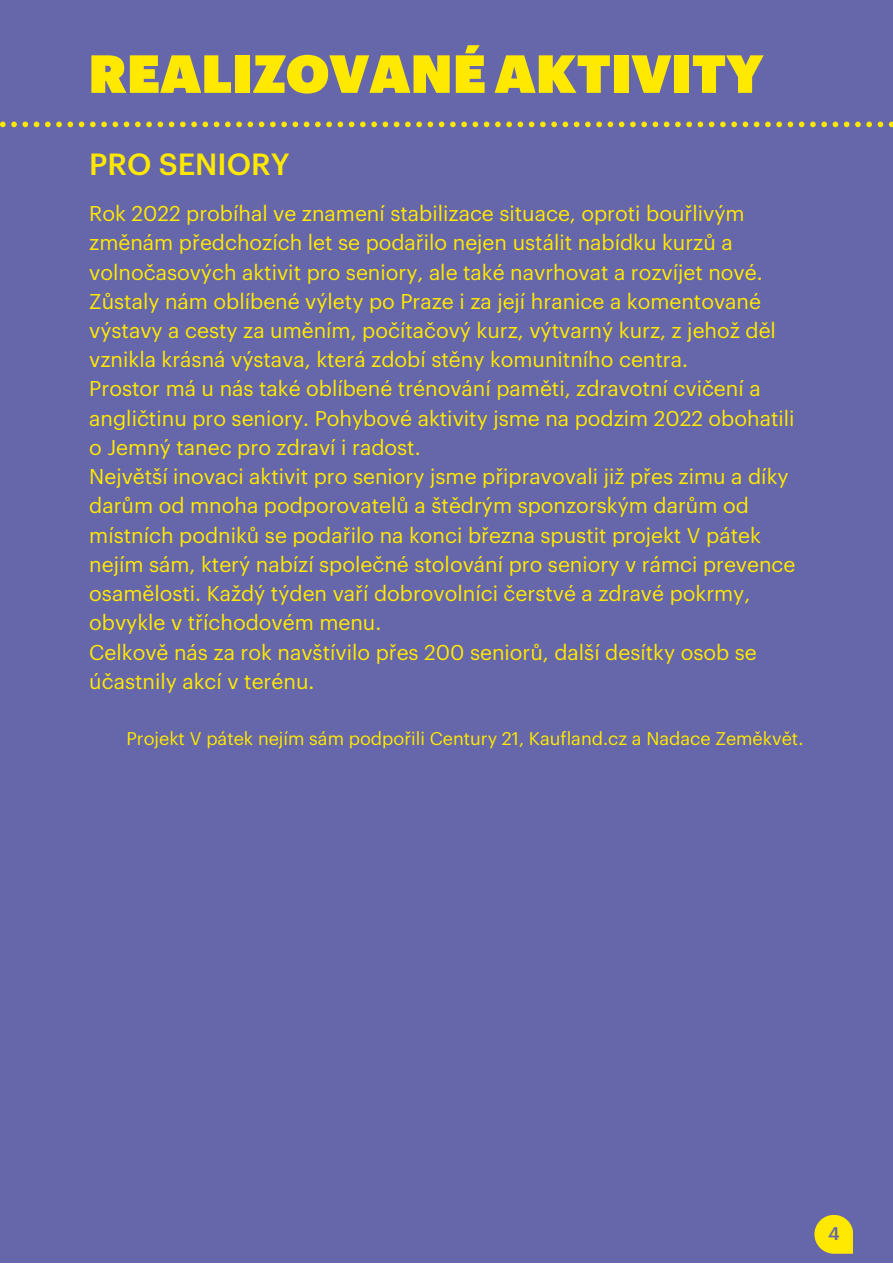
<style>
.page{position:relative;width:893px;height:1264px;background:#fff}
.page>*{position:absolute;margin:0;border:0;box-sizing:border-box;transform-origin:0 0}
.t1{font:52.5px "Graphik Super";color:#ffe900}
.t2{font:500 30px "Graphik";color:#ffe900}
.t3{font:21px/29.2px "Graphik";color:#ffe900}
.t4{font:18px "Graphik";color:#ffe900}
.t5{font:500 18px "Graphik";color:#6667ab}
</style>
<div class="page">
<div style="left:0;top:0;width:892px;height:1262px;background:#6667ab"></div>
<svg style="left:0;top:122px;width:892px;height:5px"></svg>
<svg style="left:814px;top:1215px;width:39px;height:38px"></svg>
<p class="t1" style="left:88px;top:49px;width:676px">REALIZOVANÉ AKTIVITY</p>
<p class="t2" style="left:89px;top:150px;width:202px">PRO SENIORY</p>
<p class="t3" style="left:89px;top:200px;width:675px">Rok 2022 probíhal ve znamení stabilizace situace, oproti bouřlivým změnám předchozích let se podařilo nejen ustálit nabídku kurzů a volnočasových aktivit pro seniory, ale také navrhovat a rozvíjet nové.</p>
<p class="t3" style="left:89px;top:287px;width:688px">Zůstaly nám oblíbené výlety po Praze i za její hranice a komentované výstavy a cesty za uměním, počítačový kurz, výtvarný kurz, z jehož děl vznikla krásná výstava, která zdobí stěny komunitního centra.</p>
<p class="t3" style="left:89px;top:375px;width:706px">Prostor má u nás také oblíbené trénování paměti, zdravotní cvičení a angličtinu pro seniory. Pohybové aktivity jsme na podzim 2022 obohatili o Jemný tanec pro zdraví i radost.</p>
<p class="t3" style="left:89px;top:463px;width:707px">Největší inovaci aktivit pro seniory jsme připravovali již přes zimu a díky darům od mnoha podporovatelů a štědrým sponzorským darům od místních podniků se podařilo na konci března spustit projekt V pátek nejím sám, který nabízí společné stolování pro seniory v rámci prevence osamělosti. Každý týden vaří dobrovolníci čerstvé a zdravé pokrmy, obvykle v tříchodovém menu.</p>
<p class="t3" style="left:89px;top:638px;width:669px">Celkově nás za rok navštívilo přes 200 seniorů, další desítky osob se účastnily akcí v terénu.</p>
<p class="t4" style="left:126px;top:730px;width:678px">Projekt V pátek nejím sám podpořili Century 21, Kaufland.cz a Nadace Zeměkvět.</p>
<p class="t5" style="left:828px;top:1225px;width:13px">4</p>
</div>
